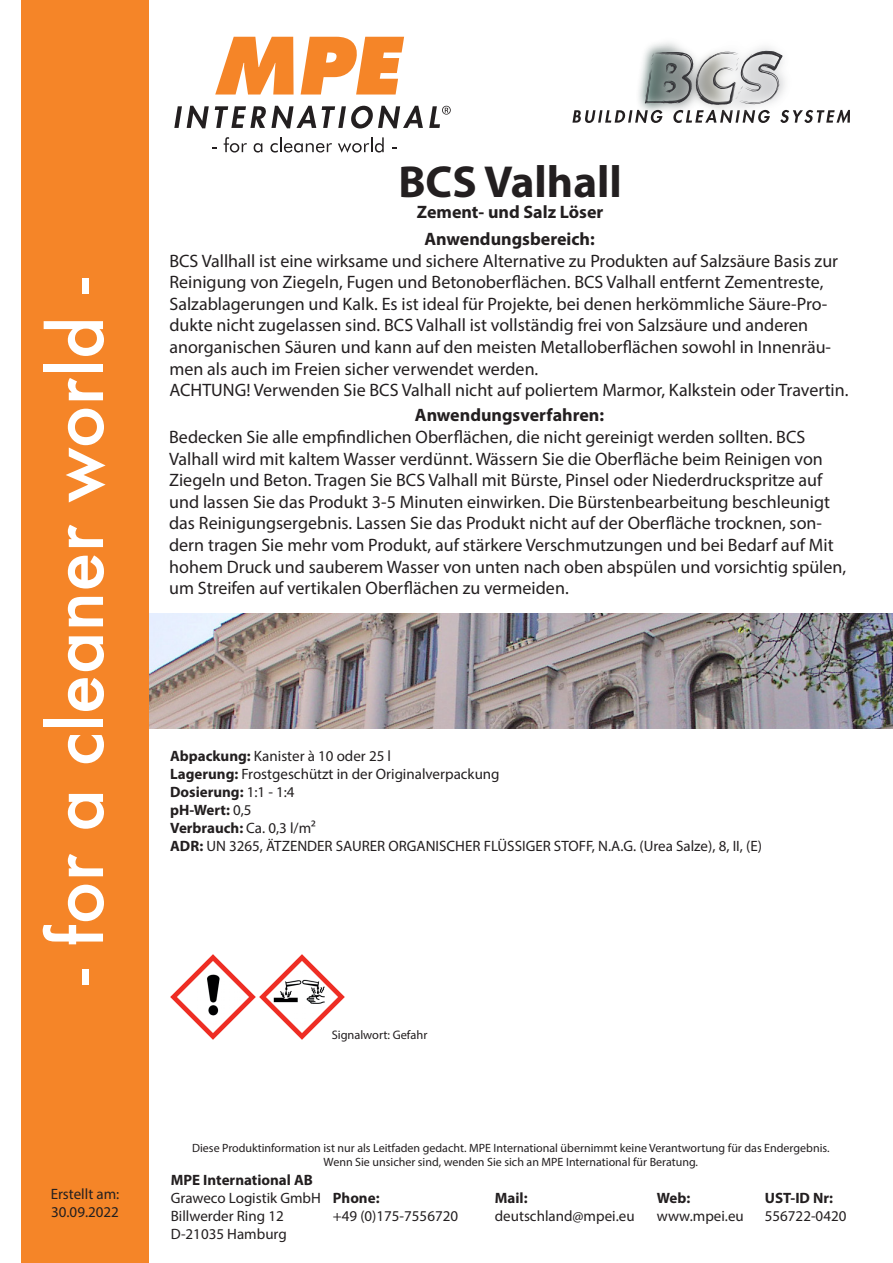
<style>
.page{position:relative;width:893px;height:1263px;background:#fff}
.page>*{position:absolute;margin:0;border:0;box-sizing:border-box;transform-origin:0 0}
.t1{font:500 72px "Futura";color:#fff}
.t2{font:700 45px "Myriad Pro";color:#231f20}
.t3{font:18px/21.6px "Myriad Pro";color:#231f20}
.t4{font:700 18px "Myriad Pro";color:#231f20}
.t5{font:15px "Myriad Pro";color:#231f20}
.t6{font:700 15px "Myriad Pro";color:#231f20}
.t7{font:12.45px "Myriad Pro";color:#231f20}
.t8{font:12px "Myriad Pro";color:#231f20}
.s1{font-weight:700}
.s2{font-weight:400}
</style>
<div class="page">
<img style="left:149px;top:613px;width:744px;height:115px">
<div style="left:21px;top:0;width:128px;height:1262px;background:#f58528"></div>
<svg style="left:215px;top:37px;width:79px;height:58px"></svg>
<svg style="left:301px;top:37px;width:103px;height:58px"></svg>
<svg style="left:174px;top:106px;width:35px;height:22px"></svg>
<svg style="left:215px;top:106px;width:101px;height:22px"></svg>
<svg style="left:322px;top:106px;width:101px;height:23px"></svg>
<svg style="left:224px;top:137px;width:23px;height:16px"></svg>
<svg style="left:254px;top:143px;width:8px;height:10px"></svg>
<svg style="left:270px;top:137px;width:62px;height:16px"></svg>
<svg style="left:338px;top:137px;width:46px;height:16px"></svg>
<svg style="left:429px;top:106px;width:22px;height:22px"></svg>
<svg style="left:572px;top:51px;width:278px;height:72px"></svg>
<img style="left:259px;top:954px;width:85px;height:85px">
<img style="left:170px;top:954px;width:85px;height:85px">
<p class="t1" style="left:27px;top:985px;width:708px;rotate:-90deg">- for a cleaner world -</p>
<p class="t5" style="left:51px;top:1184px;width:70px">Erstellt am:</p>
<p class="t5" style="left:51px;top:1202px;width:69px">30.09.2022</p>
<p class="t2" style="left:398px;top:152px;width:225px">BCS Valhall</p>
<p class="t4" style="left:417px;top:201px;width:188px">Zement- und Salz Löser</p>
<p class="t4" style="left:425px;top:227px;width:172px">Anwendungsbereich:</p>
<p class="t3" style="left:169px;top:249px;width:670px">BCS Vallhall ist eine wirksame und sichere Alternative zu Produkten auf Salzsäure Basis zur Reinigung von Ziegeln, Fugen und Betonoberflächen. BCS Valhall entfernt Zementreste, Salzablagerungen und Kalk. Es ist ideal für Projekte, bei denen herkömmliche Säure-Pro&shy;dukte nicht zugelassen sind. BCS Valhall ist vollständig frei von Salzsäure und anderen anorganischen Säuren und kann auf den meisten Metalloberflächen sowohl in Innenräu&shy;men als auch im Freien sicher verwendet werden.</p>
<p class="t3" style="left:169px;top:379px;width:681px">ACHTUNG! Verwenden Sie BCS Valhall nicht auf poliertem Marmor, Kalkstein oder Travertin.</p>
<p class="t4" style="left:415px;top:403px;width:191px">Anwendungsverfahren:</p>
<p class="t3" style="left:169px;top:426px;width:679px">Bedecken Sie alle empfindlichen Oberflächen, die nicht gereinigt werden sollten. BCS Valhall wird mit kaltem Wasser verdünnt. Wässern Sie die Oberfläche beim Reinigen von Ziegeln und Beton. Tragen Sie BCS Valhall mit Bürste, Pinsel oder Niederdruckspritze auf und lassen Sie das Produkt 3-5 Minuten einwirken. Die Bürstenbearbeitung beschleunigt das Reinigungsergebnis. Lassen Sie das Produkt nicht auf der Oberfläche trocknen, son&shy;dern tragen Sie mehr vom Produkt, auf stärkere Verschmutzungen und bei Bedarf auf Mit hohem Druck und sauberem Wasser von unten nach oben abspülen und vorsichtig spülen, um Streifen auf vertikalen Oberflächen zu vermeiden.</p>
<p class="t5" style="left:170px;top:746px;width:222px"><span class="s1">Abpackung:</span> Kanister à 10 oder 25 l</p>
<p class="t5" style="left:170px;top:764px;width:331px"><span class="s1">Lagerung:</span> Frostgeschützt in der Originalverpackung</p>
<p class="t6" style="left:170px;top:782px;width:126px">Dosierung: <span class="s2">1:1 - 1:4</span></p>
<p class="t6" style="left:170px;top:800px;width:83px">pH-Wert: <span class="s2">0,5</span></p>
<p class="t6" style="left:170px;top:818px;width:147px">Verbrauch: <span class="s2">Ca. 0,3 l/m²</span></p>
<p class="t5" style="left:170px;top:836px;width:593px"><span class="s1">ADR:</span> UN 3265, ÄTZENDER SAURER ORGANISCHER FLÜSSIGER STOFF, N.A.G. (Urea Salze), 8, II, (E)</p>
<p class="t7" style="left:332px;top:1027px;width:97px">Signalwort: Gefahr</p>
<p class="t8" style="left:192px;top:1140px;width:639px">Diese Produktinformation ist nur als Leitfaden gedacht. MPE International übernimmt keine Verantwortung für das Endergebnis.</p>
<p class="t8" style="left:324px;top:1155px;width:376px">Wenn Sie unsicher sind, wenden Sie sich an MPE International für Beratung.</p>
<p class="t6" style="left:171px;top:1170px;width:144px">MPE International AB</p>
<p class="t5" style="left:171px;top:1188px;width:210px">Graweco Logistik GmbH <span class="s1">Phone:</span></p>
<p class="t6" style="left:495px;top:1188px;width:34px">Mail:</p>
<p class="t6" style="left:657px;top:1188px;width:35px">Web:</p>
<p class="t6" style="left:765px;top:1188px;width:70px">UST-ID Nr:</p>
<p class="t5" style="left:171px;top:1206px;width:114px">Billwerder Ring 12</p>
<p class="t5" style="left:333px;top:1206px;width:127px">+49 (0)175-7556720</p>
<p class="t5" style="left:495px;top:1206px;width:141px">deutschland@mpei.eu</p>
<p class="t5" style="left:657px;top:1206px;width:88px">www.mpei.eu</p>
<p class="t5" style="left:765px;top:1206px;width:83px">556722-0420</p>
<p class="t5" style="left:171px;top:1224px;width:117px">D-21035 Hamburg</p>
</div>
